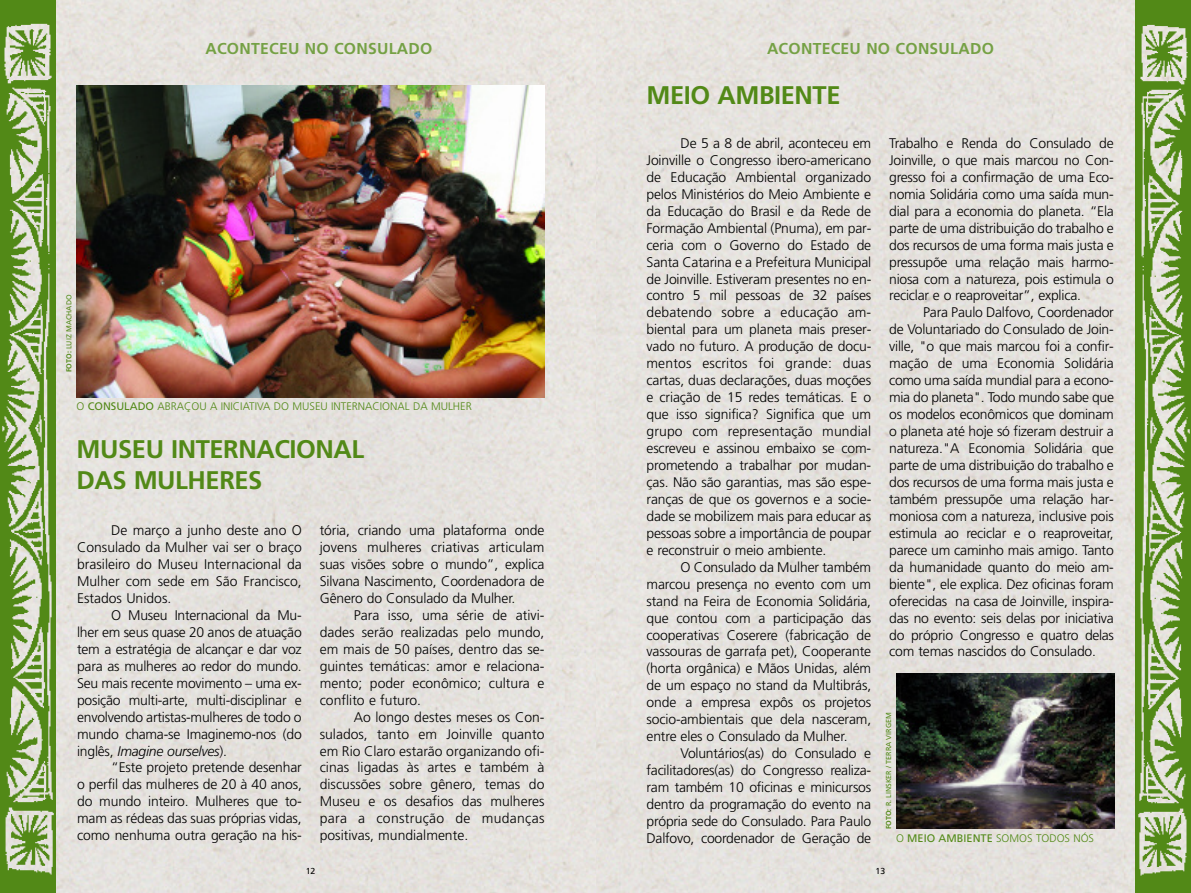
<style>
.page{position:relative;width:1191px;height:893px;background:#fff}
.page>*{position:absolute;margin:0;border:0;box-sizing:border-box;transform-origin:0 0}
.t1{font:700 25.5px/30.6px "Frutiger";letter-spacing:-.015em;color:#528917}
.t2{font:700 15.75px "Frutiger";letter-spacing:.015em;color:#75a145}
.t3{font:300 13.95px/17px "Frutiger";letter-spacing:-.01em;color:#000;text-align:justify}
.t4{font:300 10.95px "Frutiger";color:#528917}
.t5{font:8.7px "Frutiger";color:#000}
.t6{font:7.2px "Frutiger";color:#528917}
.s1{font-weight:700}
.s2{font-weight:400}
.s3{font-style:italic}
</style>
<div class="page">
<img style="left:55px;top:0;width:1080px;height:893px">
<img style="left:1135px;top:0;width:56px;height:893px">
<img style="left:0;top:0;width:55px;height:893px">
<img style="left:77px;top:85px;width:467px;height:313px">
<img style="left:896px;top:674px;width:218px;height:155px">
<p class="t6" style="left:66px;top:372px;width:79px;rotate:-90deg"><span class="s1">FOTO:</span> LUIZ MACHADO</p>
<p class="t2" style="left:205px;top:43px;width:228px">ACONTECEU NO CONSULADO</p>
<p class="t4" style="left:77px;top:402px;width:397px">O <span class="s2">CONSULADO</span> ABRAÇOU A INICIATIVA DO MUSEU INTERNACIONAL DA MULHER</p>
<h1 class="t1" style="left:77px;top:436px;width:289px">MUSEU INTERNACIONAL<br>DAS MULHERES</h1>
<p class="t3" style="left:77px;top:523px;width:226px;text-indent:34px">De março a junho deste ano O Consulado da Mulher vai ser o braço brasileiro do Museu Internacional da Mulher com sede em São Francisco, Estados Unidos.</p>
<p class="t3" style="left:77px;top:608px;width:226px;text-indent:34px">O Museu Internacional da Mu&shy;lher em seus quase 20 anos de atuação tem a estratégia de alcançar e dar voz para as mulheres ao redor do mundo.<br>Seu mais recente movimento – uma ex&shy;posição multi-arte, multi-disciplinar e envolvendo artistas-mulheres de todo o mundo chama-se Imaginemo-nos (do inglês, <span class="s3">Imagine ourselves</span>).</p>
<p class="t3" style="left:77px;top:760px;width:226px;text-indent:34px">“Este projeto pretende desenhar o perfil das mulheres de 20 à 40 anos, do mundo inteiro. Mulheres que to&shy;mam as rédeas das suas próprias vidas, como nenhuma outra geração na his-</p>
<p class="t3" style="left:320px;top:523px;width:226px">tória, criando uma plataforma onde jovens mulheres criativas articulam suas visões sobre o mundo”, explica Silvana Nascimento, Coordenadora de Gênero do Consulado da Mulher.</p>
<p class="t3" style="left:320px;top:608px;width:226px;text-indent:34px">Para isso, uma série de ativi&shy;dades serão realizadas pelo mundo, em mais de 50 países, dentro das se&shy;guintes temáticas: amor e relaciona&shy;mento; poder econômico; cultura e conflito e futuro.</p>
<p class="t3" style="left:320px;top:709px;width:226px;text-indent:34px">Ao longo destes meses os Con&shy;sulados, tanto em Joinville quanto em Rio Claro estarão organizando ofi&shy;cinas ligadas às artes e também à discussões sobre gênero, temas do Museu e os desafios das mulheres para a construção de mudanças positivas, mundialmente.</p>
<p class="t2" style="left:767px;top:42px;width:228px">ACONTECEU NO CONSULADO</p>
<h1 class="t1" style="left:646px;top:82px;width:195px">MEIO AMBIENTE</h1>
<p class="t3" style="left:646px;top:136px;width:226px;text-indent:34px">De 5 a 8 de abril, aconteceu em Joinville o Congresso ibero-americano de Educação Ambiental organizado pelos Ministérios do Meio Ambiente e da Educação do Brasil e da Rede de Formação Ambiental (Pnuma), em par&shy;ceria com o Governo do Estado de Santa Catarina e a Prefeitura Municipal de Joinville. Estiveram presentes no en&shy;contro 5 mil pessoas de 32 países debatendo sobre a educação am&shy;biental para um planeta mais preser&shy;vado no futuro. A produção de docu&shy;mentos escritos foi grande: duas cartas, duas declarações, duas moções e criação de 15 redes temáticas. E o que isso significa? Significa que um grupo com representação mundial escreveu e assinou embaixo se com&shy;prometendo a trabalhar por mudan&shy;ças. Não são garantias, mas são espe&shy;ranças de que os governos e a socie&shy;dade se mobilizem mais para educar as pessoas sobre a importância de poupar e reconstruir o meio ambiente.</p>
<p class="t3" style="left:646px;top:559px;width:226px;text-indent:34px">O Consulado da Mulher também marcou presença no evento com um stand na Feira de Economia Solidária, que contou com a participação das cooperativas Coserere (fabricação de vassouras de garrafa pet), Cooperante (horta orgânica) e Mãos Unidas, além de um espaço no stand da Multibrás, onde a empresa expôs os projetos socio-ambientais que dela nasceram, entre eles o Consulado da Mulher.</p>
<p class="t3" style="left:646px;top:746px;width:226px;text-indent:34px">Voluntários(as) do Consulado e facilitadores(as) do Congresso realiza&shy;ram também 10 oficinas e minicursos dentro da programação do evento na própria sede do Consulado. Para Paulo Dalfovo, coordenador de Geração de</p>
<p class="t3" style="left:889px;top:136px;width:226px">Trabalho e Renda do Consulado de Joinville, o que mais marcou no Con&shy;gresso foi a confirmação de uma Eco&shy;nomia Solidária como uma saída mun&shy;dial para a economia do planeta. “Ela parte de uma distribuição do trabalho e dos recursos de uma forma mais justa e pressupõe uma relação mais harmo&shy;niosa com a natureza, pois estimula o reciclar e o reaproveitar”, explica.</p>
<p class="t3" style="left:889px;top:305px;width:226px;text-indent:34px">Para Paulo Dalfovo, Coordenador de Voluntariado do Consulado de Join&shy;ville, "o que mais marcou foi a confir&shy;mação de uma Economia Solidária como uma saída mundial para a econo&shy;mia do planeta". Todo mundo sabe que os modelos econômicos que dominam o planeta até hoje só fizeram destruir a natureza."A Economia Solidária que parte de uma distribuição do trabalho e dos recursos de uma forma mais justa e também pressupõe uma relação har&shy;moniosa com a natureza, inclusive pois estimula ao reciclar e o reaproveitar, parece um caminho mais amigo. Tanto da humanidade quanto do meio am&shy;biente", ele explica. Dez oficinas foram oferecidas na casa de Joinville, inspira&shy;das no evento: seis delas por iniciativa do próprio Congresso e quatro delas com temas nascidos do Consulado.</p>
<p class="t6" style="left:885px;top:829px;width:119px;rotate:-90deg"><span class="s1">FOTO:</span> R. LINSKER / TERRA VIRGEM</p>
<p class="t4" style="left:896px;top:834px;width:199px">O <span class="s2">MEIO AMBIENTE</span> SOMOS TODOS NÓS</p>
<p class="t5" style="left:306px;top:867px;width:11px">12</p>
<p class="t5" style="left:875px;top:867px;width:11px">13</p>
</div>
